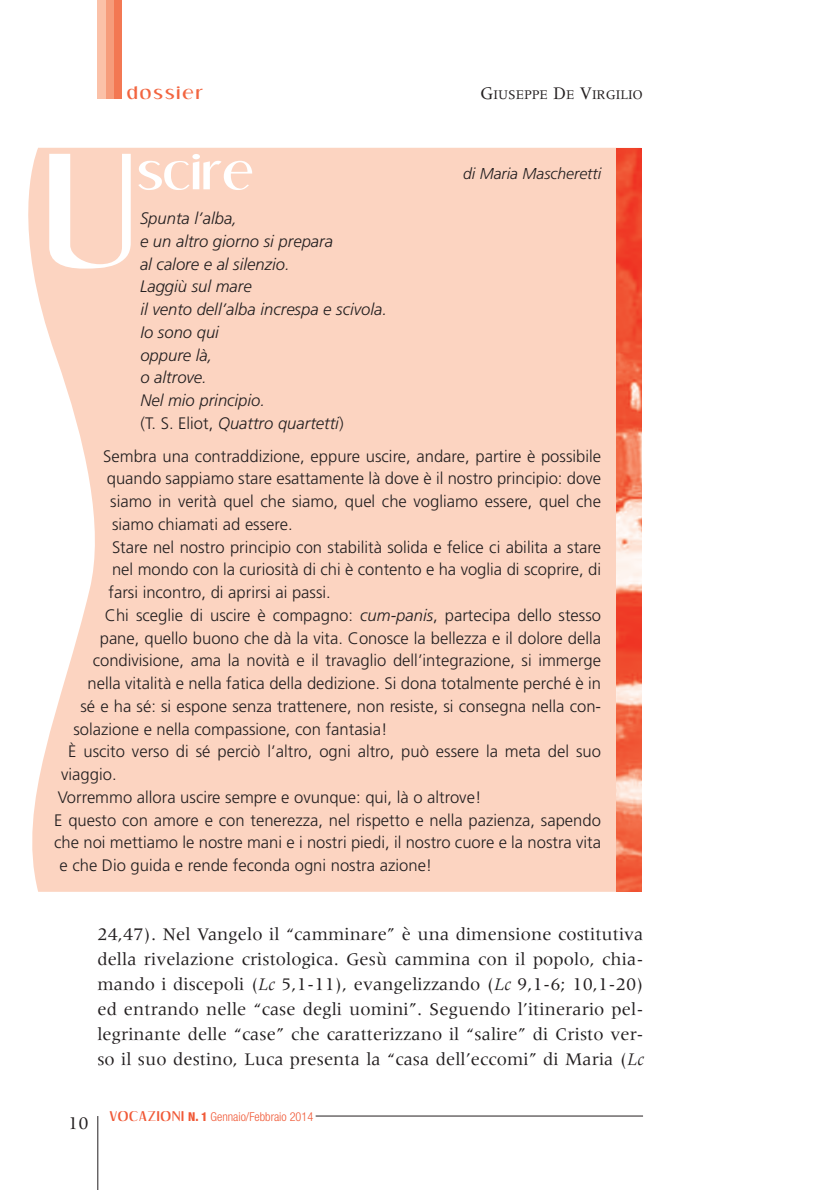
<style>
.page{position:relative;width:816px;height:1190px;background:#fff}
.page>*{position:absolute;margin:0;border:0;box-sizing:border-box;transform-origin:0 0}
.t1{font:133px "Dream Orphans";color:#fff;scale:1.42 1}
.t2{font:41.65px "Dream Orphans";color:#fff;scale:1.42 1}
.Paragrafo{font:18.38px/24.8px "Meridien LT Std";letter-spacing:.005em;color:#231f20;text-align:justify}
.Finestra{font:300 16.62px/22.8px "Frutiger LT Std";color:#231f20;text-align:justify}
.Finestra-2{font:italic 300 16.62px "Frutiger LT Std";color:#231f20}
.Finestra-3{font:italic 300 15.75px "Frutiger LT Std";color:#231f20}
.t3{font:15.05px "Dream Orphans";letter-spacing:.1em;color:#f26540;scale:1.42 1}
.t4{font:13.83px "Meridien LT Std";color:#231f20}
.t5{font:300 condensed 12.25px "Helvetica Neue LT Std";color:#f05937}
.s1{font-size:18.38px}
.s2{font-style:normal}
.s3{font-style:italic}
.s4{font-family:"Meridien LT Std";font-weight:400;font-stretch:normal;font-size:18.38px;color:#231f20}
.s5{font-family:"Dream Orphans";font-weight:400;font-stretch:normal;font-size:11.72px}
.s6{font-weight:800}
</style>
<div class="page">
<div style="left:114px;top:0;width:8px;height:99px;background:#f37853"></div>
<div style="left:106px;top:0;width:8px;height:99px;background:#f69c7b"></div>
<div style="left:97px;top:0;width:9px;height:99px;background:#fbc1a8"></div>
<hr style="left:98px;top:1116px;width:1px;height:74px;background:#231f20">
<hr style="left:316px;top:1115px;width:327px;height:1px;background:#231f20">
<div style="left:28px;top:148px;width:588px;height:744px;background:#fcd4c1"></div>
<img style="left:616px;top:148px;width:25px;height:744px">
<p class="t3" style="left:127px;top:83px;width:55px">dossier</p>
<p class="t4" style="left:480px;top:87px;width:164px"><span class="s1">G</span>IUSEPPE <span class="s1">D</span>E <span class="s1">V</span>IRGILIO</p>
<p class="t1" style="left:43px;top:130px;width:68px">U</p>
<p class="t2" style="left:137px;top:146px;width:83px">scire</p>
<p class="Finestra-3" style="left:463px;top:165px;width:140px">di Maria Mascheretti</p>
<p class="Finestra-2" style="left:140px;top:209px;width:99px">Spunta l’alba,</p>
<p class="Finestra-2" style="left:140px;top:232px;width:195px">e un altro giorno si prepara</p>
<p class="Finestra-2" style="left:140px;top:254px;width:151px">al calore e al silenzio.</p>
<p class="Finestra-2" style="left:140px;top:277px;width:113px">Laggiù sul mare</p>
<p class="Finestra-2" style="left:140px;top:300px;width:248px">il vento dell’alba increspa e scivola.</p>
<p class="Finestra-2" style="left:140px;top:323px;width:80px">Io sono qui</p>
<p class="Finestra-2" style="left:140px;top:345px;width:74px">oppure là,</p>
<p class="Finestra-2" style="left:140px;top:368px;width:68px">o altrove.</p>
<p class="Finestra-2" style="left:140px;top:391px;width:126px">Nel mio principio.</p>
<p class="Finestra-2" style="left:140px;top:413px;width:205px"><span class="s2">(T. S. Eliot,</span> Quattro quartetti<span class="s2">)</span></p>
<p class="Finestra" style="left:103px;top:445px;width:499px">Sembra una contraddizione, eppure uscire, andare, partire è possibile</p>
<p class="Finestra" style="left:107px;top:467px;width:496px">quando sappiamo stare esattamente là dove è il nostro principio: dove</p>
<p class="Finestra" style="left:110px;top:490px;width:492px">siamo in verità quel che siamo, quel che vogliamo essere, quel che</p>
<p class="Finestra" style="left:112px;top:513px;width:182px">siamo chiamati ad essere.</p>
<p class="Finestra" style="left:109px;top:536px;width:494px">Stare nel nostro principio con stabilità solida e felice ci abilita a stare nel mondo con la curiosità di chi è contento e ha voglia di scoprire, di farsi incontro, di aprirsi ai passi.</p>
<p class="Finestra" style="left:105px;top:604px;width:498px">Chi sceglie di uscire è compagno: <span class="s3">cum-panis</span>, partecipa dello stesso</p>
<p class="Finestra" style="left:100px;top:626px;width:503px">pane, quello buono che dà la vita. Conosce la bellezza e il dolore della</p>
<p class="Finestra" style="left:93px;top:649px;width:510px">condivisione, ama la novità e il travaglio dell’integrazione, si immerge</p>
<p class="Finestra" style="left:88px;top:672px;width:515px">nella vitalità e nella fatica della dedizione. Si dona totalmente perché è in</p>
<p class="Finestra" style="left:81px;top:695px;width:522px">sé e ha sé: si espone senza trattenere, non resiste, si consegna nella con-</p>
<p class="Finestra" style="left:74px;top:717px;width:316px">solazione e nella compassione, con fantasia!</p>
<p class="Finestra" style="left:61px;top:740px;width:541px;text-indent:7px">È uscito verso di sé perciò l’altro, ogni altro, può essere la meta del suo viaggio.</p>
<p class="Finestra" style="left:58px;top:786px;width:425px">Vorremmo allora uscire sempre e ovunque: qui, là o altrove!</p>
<p class="Finestra" style="left:54px;top:808px;width:548px">E questo con amore e con tenerezza, nel rispetto e nella pazienza, sapendo</p>
<p class="Finestra" style="left:54px;top:831px;width:548px">che noi mettiamo le nostre mani e i nostri piedi, il nostro cuore e la nostra vita</p>
<p class="Finestra" style="left:59px;top:854px;width:374px">e che Dio guida e rende feconda ogni nostra azione!</p>
<p class="Paragrafo" style="left:97px;top:922px;width:548px">24,47). Nel Vangelo il “camminare” è una dimensione costitutiva della rivelazione cristologica. Gesù cammina con il popolo, chia&shy;mando i discepoli (<span class="s3">Lc</span> 5,1-11), evangelizzando (<span class="s3">Lc</span> 9,1-6; 10,1-20) ed entrando nelle “case degli uomini”. Seguendo l’itinerario pel&shy;legrinante delle “case” che caratterizzano il “salire” di Cristo ver&shy;so il suo destino, Luca presenta la “casa dell’eccomi” di Maria (<span class="s3">Lc</span></p>
<p class="t5" style="left:68px;top:1110px;width:246px"><span class="s4">10</span> <span class="s5">VOCAZIONI</span> <span class="s6">N. 1</span> Gennaio/Febbraio 2014</p>
</div>
